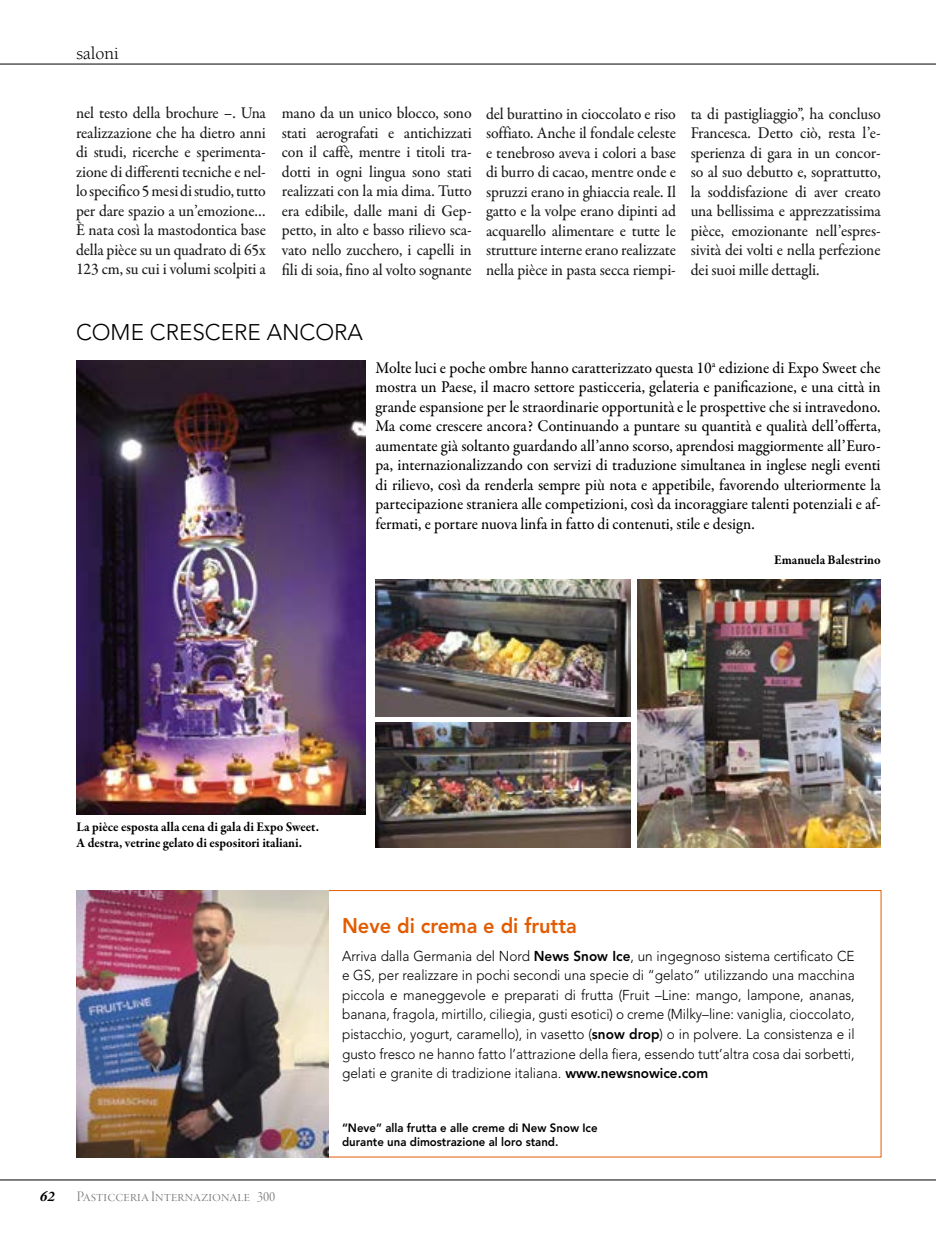
<style>
.page{position:relative;width:936px;height:1234px;background:#fff}
.page>*{position:absolute;margin:0;border:0;box-sizing:border-box;transform-origin:0 0}
.t1{font:300 22.5px "Avenir";color:#000}
.t2{font:800 21px "Avenir";color:#e35b00;scale:.95 1}
.t3{font:18px "Berkeley";color:#000}
.t4{font:500 16.5px/19.5px "Garamond Premr Pro";letter-spacing:-.005em;color:#1a1a1a;text-align:justify;scale:.95 1}
.t5{font:500 16.5px/19.5px "Garamond Premr Pro";letter-spacing:-.005em;color:#000;text-align:justify;scale:.95 1}
.t6{font:15px "Garamond Premr Pro Lt Disp";letter-spacing:.01em;color:#757474}
.t7{font:italic 700 15px "Garamond Premr Pro";color:#000}
.t8{font:300 14.25px/19.5px "Avenir";color:#000;text-align:justify;scale:.95 1}
.t9{font:700 13.5px/15.8px "Garamond Premr Pro";color:#000;scale:.95 1}
.t10{font:800 12px/13.5px "Avenir";color:#000;scale:.95 1}
.s1{font-weight:800}
</style>
<div class="page">
<hr style="left:0;top:1179px;width:935px;height:1px;background:#000">
<hr style="left:0;top:64px;width:935px;height:1px;background:#000">
<img style="left:77px;top:890px;width:251px;height:267px">
<img style="left:77px;top:361px;width:289px;height:453px">
<img style="left:637px;top:579px;width:243px;height:268px">
<img style="left:375px;top:722px;width:255px;height:125px">
<img style="left:375px;top:579px;width:255px;height:137px">
<p class="t3" style="left:77px;top:44px;width:44px">saloni</p>
<p class="t4" style="left:76px;top:104px;width:201px">nel testo della brochure –. Una realizzazione che ha dietro anni di studi, ricerche e sperimenta&shy;zione di differenti tecniche e nel&shy;lo specifico 5 mesi di studio, tutto per dare spazio a un’emozione… È nata così la mastodontica base della pièce su un quadrato di 65x 123 cm, su cui i volumi scolpiti a</p>
<p class="t4" style="left:282px;top:104px;width:201px">mano da un unico blocco, sono stati aerografati e antichizzati con il caffè, mentre i titoli tra&shy;dotti in ogni lingua sono stati realizzati con la mia dima. Tutto era edibile, dalle mani di Gep&shy;petto, in alto e basso rilievo sca&shy;vato nello zucchero, i capelli in fili di soia, fino al volto sognante</p>
<p class="t4" style="left:486px;top:104px;width:201px">del burattino in cioccolato e riso soffiato. Anche il fondale celeste e tenebroso aveva i colori a base di burro di cacao, mentre onde e spruzzi erano in ghiaccia reale. Il gatto e la volpe erano dipinti ad acquarello alimentare e tutte le strutture interne erano realizzate nella pièce in pasta secca riempi-</p>
<p class="t4" style="left:690px;top:104px;width:201px">ta di pastigliaggio”, ha concluso Francesca. Detto ciò, resta l’e&shy;sperienza di gara in un concor&shy;so al suo debutto e, soprattutto, la soddisfazione di aver creato una bellissima e apprezzatissima pièce, emozionante nell’espres&shy;sività dei volti e nella perfezione dei suoi mille dettagli.</p>
<p class="t1" style="left:76px;top:319px;width:288px">COME CRESCERE ANCORA</p>
<p class="t5" style="left:375px;top:358px;width:533px">Molte luci e poche ombre hanno caratterizzato questa 10<sup>a</sup> edizione di Expo Sweet che mostra un Paese, il macro settore pasticceria, gelateria e panificazione, e una città in grande espansione per le straordinarie opportunità e le prospettive che si intravedono.<br>Ma come crescere ancora? Continuando a puntare su quantità e qualità dell’offerta, aumentate già soltanto guardando all’anno scorso, aprendosi maggiormente all’Euro&shy;pa, internazionalizzando con servizi di traduzione simultanea in inglese negli eventi di rilievo, così da renderla sempre più nota e appetibile, favorendo ulteriormente la partecipazione straniera alle competizioni, così da incoraggiare talenti potenziali e af&shy;fermati, e portare nuova linfa in fatto di contenuti, stile e design.</p>
<p class="t9" style="left:774px;top:552px;width:113px">Emanuela Balestrino</p>
<p class="t9" style="left:77px;top:819px;width:257px">La pièce esposta alla cena di gala di Expo Sweet.<br>A destra, vetrine gelato di espositori italiani.</p>
<p class="t2" style="left:342px;top:913px;width:248px">Neve di crema e di frutta</p>
<p class="t8" style="left:342px;top:946px;width:541px">Arriva dalla Germania del Nord <span class="s1">News Snow Ice</span>, un ingegnoso sistema certificato CE e GS, per realizzare in pochi secondi una specie di “gelato” utilizzando una macchina piccola e maneggevole e preparati di frutta (Fruit –Line: mango, lampone, ananas, banana, fragola, mirtillo, ciliegia, gusti esotici) o creme (Milky–line: vaniglia, cioccolato, pistacchio, yogurt, caramello), in vasetto (<span class="s1">snow drop</span>) o in polvere. La consistenza e il gusto fresco ne hanno fatto l’attrazione della fiera, essendo tutt’altra cosa dai sorbetti, gelati e granite di tradizione italiana. <span class="s1">www.newsnowice.com</span></p>
<p class="t7" style="left:40px;top:1186px;width:16px">62</p>
<p class="t6" style="left:77px;top:1187px;width:200px">Pasticceria Internazionale 300</p>
<p class="t10" style="left:342px;top:1120px;width:270px">“Neve” alla frutta e alle creme di New Snow Ice durante una dimostrazione al loro stand.</p>
</div>
